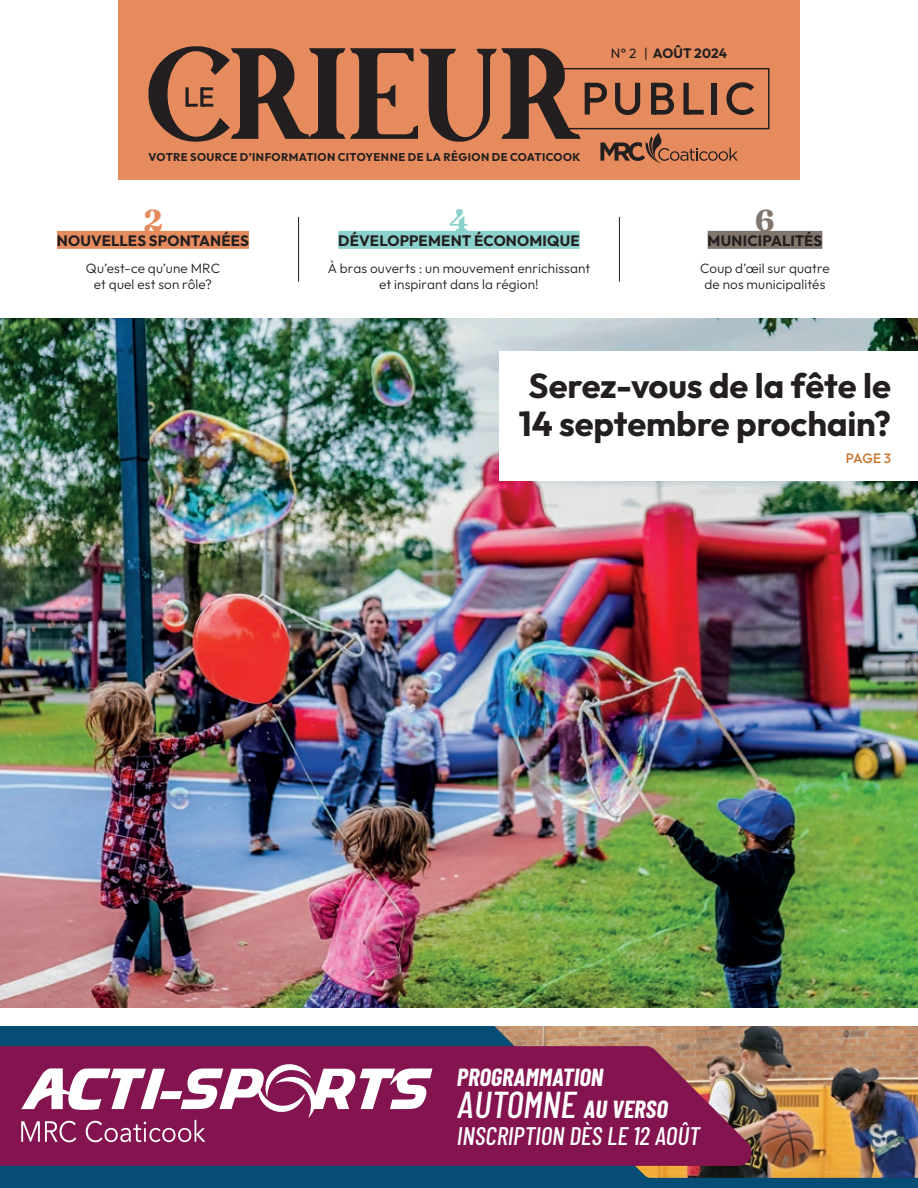
<style>
.page{position:relative;width:918px;height:1188px;background:#fff}
.page>*{position:absolute;margin:0;border:0;box-sizing:border-box;transform-origin:0 0}
.t1{font:italic 500 37.5px "Barlow Condensed";color:#fff}
.t2{font:700 34.5px/37.5px "Outfit";letter-spacing:-.005em;color:#231f20}
.t3{font:900 30px "Fraunces 9 pt";color:#e68b5d}
.t4{font:900 30px "Fraunces 9 pt";color:#8bd1cc}
.t5{font:900 30px "Fraunces 9 pt";color:#81766e}
.t6{font:italic 500 25.5px "Barlow Condensed";color:#fff}
.t7{font:italic 700 24.75px "Barlow Condensed";color:#fff}
.t8{font:700 15px "Outfit";letter-spacing:.01em;color:#231f20}
.t9{font:300 13.5px/16.2px "Outfit";letter-spacing:.01em;color:#231f20;text-align:center}
.t10{font:700 13.5px "Outfit";letter-spacing:.01em;color:#231f20}
.t11{font:500 13.5px "Outfit";color:#ca742b}
.t12{font:700 11.25px "Outfit";letter-spacing:.03em;color:#231f20}
.s1{font-weight:400}
.s2{font-weight:700;font-size:24.75px}
</style>
<div class="page">
<div style="left:118px;top:0;width:682px;height:179px;background:#e68b5d"></div>
<img style="left:0;top:318px;width:918px;height:690px">
<div style="left:500px;top:351px;width:418px;height:129px;background:#fff"></div>
<div style="left:57px;top:231px;width:192px;height:18px;background:#e68b5d"></div>
<div style="left:338px;top:231px;width:242px;height:18px;background:#8bd1cc"></div>
<div style="left:708px;top:231px;width:114px;height:18px;background:#81766e"></div>
<hr style="left:298px;top:217px;width:1px;height:65px;background:#231f20">
<hr style="left:619px;top:217px;width:1px;height:65px;background:#231f20">
<div style="left:0;top:1026px;width:918px;height:162px;background:#064d75"></div>
<img style="left:494px;top:1026px;width:424px;height:152px">
<svg style="left:0;top:1046px;width:753px;height:120px;background:#861e52"></svg>
<svg style="left:21px;top:1061px;width:411px;height:81px;background:#a75781"></svg>
<svg style="left:149px;top:46px;width:605px;height:117px"></svg>
<p class="t10" style="left:611px;top:44px;width:118px"><span class="s1">N° 2 |</span> AOÛT 2024</p>
<p class="t12" style="left:148px;top:149px;width:434px">VOTRE SOURCE D’INFORMATION CITOYENNE DE LA RÉGION DE COATICOOK</p>
<h3 class="t3" style="left:143px;top:197px;width:21px">2</h3>
<p class="t8" style="left:57px;top:231px;width:194px">NOUVELLES SPONTANÉES</p>
<p class="t9" style="left:86px;top:260px;width:136px">Qu’est-ce qu’une MRC et quel est son rôle?</p>
<h3 class="t4" style="left:449px;top:197px;width:21px">4</h3>
<p class="t8" style="left:338px;top:231px;width:243px">DÉVELOPPEMENT ÉCONOMIQUE</p>
<p class="t9" style="left:328px;top:260px;width:264px">À bras ouverts : un mouvement enrichissant et inspirant dans la région!</p>
<h3 class="t5" style="left:755px;top:197px;width:21px">6</h3>
<p class="t8" style="left:708px;top:231px;width:116px">MUNICIPALITÉS</p>
<p class="t9" style="left:700px;top:260px;width:131px">Coup d’œil sur quatre de nos municipalités</p>
<h2 class="t2" style="left:519px;top:369px;width:374px">Serez-vous de la fête le<br>14 septembre prochain?</h2>
<p class="t11" style="left:846px;top:449px;width:47px">PAGE 3</p>
<h3 class="t7" style="left:457px;top:1062px;width:148px">PROGRAMMATION</h3>
<h1 class="t1" style="left:457px;top:1081px;width:212px">AUTOMNE <span class="s2">AU VERSO</span></h1>
<h3 class="t6" style="left:457px;top:1120px;width:245px">INSCRIPTION DÈS LE 12 AOÛT</h3>
</div>
